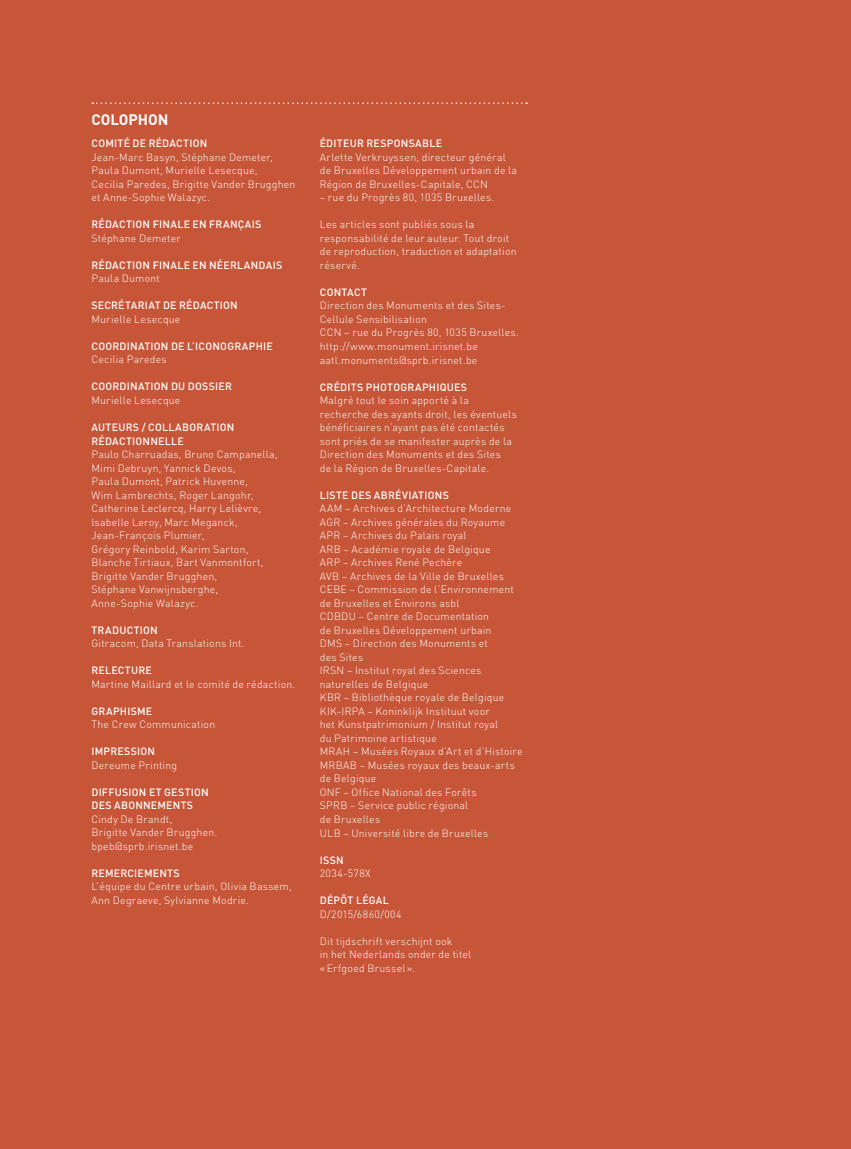
<style>
.page{position:relative;width:851px;height:1149px;background:#fff}
.page>*{position:absolute;margin:0;border:0;box-sizing:border-box;transform-origin:0 0}
.t1{font:700 15px "DIN";color:#fff}
.t2{font:300 10.5px/13.5px "DIN";letter-spacing:.025em;color:#fff}
.t3{font:500 10.5px "DIN";letter-spacing:.025em;color:#fff}
.t4{font:300 10.5px "DIN";letter-spacing:.045em;color:#fff}
</style>
<div class="page">
<div style="left:0;top:0;width:850px;height:1148px;background:#c75538"></div>
<svg style="left:92px;top:102px;width:435px;height:2px"></svg>
<h1 class="t1" style="left:91px;top:110px;width:78px">COLOPHON</h1>
<p class="t3" style="left:91px;top:137px;width:14px">COMITÉ</p>
<p class="t3" style="left:133px;top:137px;width:24px">DE RÉDACTION</p>
<p class="t2" style="left:91px;top:150px;width:205px">Jean-Marc Basyn, Stéphane Demeter, Paula Dumont, M urielle Lesecque,<br>Cecilia Paredes, Brigitte Vander Brugghen et Anne-Sophie Walazyc.</p>
<p class="t3" style="left:91px;top:218px;width:15px">RÉDACTION</p>
<p class="t3" style="left:153px;top:218px;width:7px">FINALE</p>
<p class="t3" style="left:192px;top:218px;width:25px">EN FRAN</p>
<p class="t3" style="left:238px;top:218px;width:14px">ÇAIS</p>
<p class="t2" style="left:91px;top:231px;width:91px">Stéphane Demeter</p>
<p class="t3" style="left:91px;top:258px;width:15px">RÉDACTION</p>
<p class="t3" style="left:153px;top:258px;width:7px">FINALE</p>
<p class="t3" style="left:192px;top:258px;width:25px">EN NÉERLANDAIS</p>
<p class="t2" style="left:91px;top:272px;width:70px">Paula Dumont</p>
<p class="t3" style="left:91px;top:299px;width:14px">SECRÉTARIAT</p>
<p class="t3" style="left:163px;top:299px;width:24px">DE RÉDACTION</p>
<p class="t2" style="left:91px;top:312px;width:90px">M urielle Lesecque</p>
<p class="t3" style="left:91px;top:339px;width:15px">COORDINATION</p>
<p class="t3" style="left:171px;top:339px;width:32px">DE L’ICONO</p>
<p class="t3" style="left:227px;top:339px;width:15px">GRAPHIE</p>
<p class="t2" style="left:91px;top:353px;width:77px">Cecilia Paredes</p>
<p class="t3" style="left:91px;top:380px;width:15px">COORDINATION</p>
<p class="t3" style="left:171px;top:380px;width:24px">DU DOSSIER</p>
<p class="t2" style="left:91px;top:393px;width:90px">M urielle Lesecque</p>
<p class="t3" style="left:91px;top:420px;width:15px">AUTEURS</p>
<p class="t3" style="left:142px;top:420px;width:15px">/ COLLABORATION</p>
<p class="t3" style="left:91px;top:434px;width:8px">RÉDACTIONNELLE</p>
<p class="t2" style="left:91px;top:447px;width:188px">Paulo Charruadas, Bruno Campanella,<br>M imi Debruyn, Yannick Devos,<br>Paula Dumont, Patrick H uvenne,<br>Wim Lambrechts, Roger Langohr,<br>Catherine Leclercq, Harry Lelièvre,<br>Isabelle Leroy, Marc Meganck,<br>Jean-François Plumier,<br>Grégory Reinbold, Karim Sarton,<br>Blanche Tirtiaux, Bart Vanmontfort,<br>Brigitte Vander Brugghen,<br>Stéphane Vanwijnsberghe,<br>Anne-Sophie Walazyc.</p>
<p class="t3" style="left:91px;top:623px;width:14px">TRADUCTION</p>
<p class="t2" style="left:91px;top:636px;width:154px">Gitracom, Data Translations I nt.</p>
<p class="t3" style="left:91px;top:663px;width:15px">RELECTURE</p>
<p class="t2" style="left:91px;top:677px;width:205px">Martine Maillard et le comité de rédaction.</p>
<p class="t3" style="left:91px;top:704px;width:8px">GRAPHISME</p>
<p class="t2" style="left:91px;top:717px;width:125px">The Crew Communication</p>
<p class="t3" style="left:91px;top:744px;width:11px">IMPRESSION</p>
<p class="t2" style="left:91px;top:758px;width:87px">Dereume Printing</p>
<p class="t3" style="left:91px;top:785px;width:14px">DIFFUSION</p>
<p class="t3" style="left:149px;top:785px;width:30px">ET GESTION</p>
<p class="t3" style="left:91px;top:798px;width:8px">DES</p>
<p class="t3" style="left:114px;top:798px;width:9px">ABONNEMENTS</p>
<p class="t2" style="left:91px;top:812px;width:127px">Cindy De Brandt,<br>Brigitte Vander Brugghen. bpeb@sprb.irisnet.be</p>
<p class="t3" style="left:91px;top:866px;width:15px">REMERCIEMENTS</p>
<p class="t2" style="left:91px;top:879px;width:202px">L’équipe du Centre urbain, O livia Bassem,<br>Ann Degraeve, Sylvianne Modrie.</p>
<p class="t3" style="left:320px;top:137px;width:14px">ÉDITEUR</p>
<p class="t3" style="left:366px;top:137px;width:8px">RESPONSABLE</p>
<p class="t2" style="left:320px;top:150px;width:199px">Arlette Verkruyssen, directeur général de Bruxelles Développement urbain de la<br>Région de B ruxelles-Capitale, CCN</p>
<p class="t2" style="left:320px;top:191px;width:176px">– rue du Progrès 80, 1035 B ruxelles.</p>
<p class="t2" style="left:320px;top:218px;width:198px">Les articles sont publiés sous la responsabilité de leur auteur. Tout droit de reproduction, traduction et adaptation réservé.</p>
<p class="t3" style="left:320px;top:285px;width:15px">CONTACT</p>
<p class="t2" style="left:320px;top:299px;width:187px">Direction des M onuments et des Sites-<br>Cellule Sensibilisation<br>CCN</p>
<p class="t2" style="left:320px;top:326px;width:200px;text-indent:24px">– rue du Progrès 80, 1035 B ruxelles. http://www.monument.irisnet.be aatl.monuments@sprb.irisnet.be</p>
<p class="t3" style="left:320px;top:380px;width:14px">CRÉDITS</p>
<p class="t3" style="left:366px;top:380px;width:8px">PHOTO</p>
<p class="t3" style="left:400px;top:380px;width:15px">GRAPHI</p>
<p class="t3" style="left:439px;top:380px;width:15px">QUES</p>
<p class="t2" style="left:320px;top:393px;width:198px">Malgré tout le soin apporté à la recherche des ayants droit, les éventuels bénéficiaires n’ayant pas été contactés sont priés de se manifester auprès de la Direction des Monuments et des Sites<br>de la Région de B ruxelles-Capitale.</p>
<p class="t3" style="left:320px;top:488px;width:13px">LISTE</p>
<p class="t3" style="left:351px;top:488px;width:8px">DES</p>
<p class="t3" style="left:374px;top:488px;width:8px">ABRÉVIATIONS</p>
<p class="t2" style="left:320px;top:501px;width:9px">AAM</p>
<p class="t2" style="left:345px;top:501px;width:168px">– Archives d’Architecture M oderne</p>
<p class="t2" style="left:320px;top:515px;width:8px">AGR</p>
<p class="t2" style="left:320px;top:515px;width:187px;text-indent:23px">– Archives générales du Royaume<br>APR – Archives du Palais royal<br>ARB</p>
<p class="t2" style="left:320px;top:542px;width:172px;text-indent:24px">– Académie royale de Belgique<br>AR P – Archives René Pechère<br>AVB</p>
<p class="t2" style="left:342px;top:569px;width:163px">– Archives de la Ville de B ruxelles</p>
<p class="t2" style="left:320px;top:582px;width:8px">CEBE</p>
<p class="t2" style="left:320px;top:582px;width:195px;text-indent:30px">– Commission de l’Environnement de B ruxelles et Environs asbl<br>CDBDU</p>
<p class="t2" style="left:320px;top:609px;width:173px;text-indent:39px">– Centre de Documentation de Bruxelles Développement urbain<br>DMS</p>
<p class="t2" style="left:320px;top:636px;width:170px;text-indent:25px">– Direction des Monuments et des Sites<br>IRSN</p>
<p class="t2" style="left:320px;top:663px;width:186px;text-indent:27px">– I nstitut royal des Sciences naturelles de Belgique<br>KBR – Bibliothèque royale de Belgique<br>KI K-IRPA – Koninklijk I nstituut voor het Kunstpatrimonium / I nstitut royal du Patrimoine artistique<br>MRAH</p>
<p class="t2" style="left:353px;top:744px;width:171px">– M usées Royaux d’Art et d’H istoire</p>
<p class="t2" style="left:320px;top:758px;width:9px">MRBAB</p>
<p class="t2" style="left:320px;top:758px;width:196px;text-indent:40px">– M usées royaux des beaux-arts de Belgique<br>ONF</p>
<p class="t2" style="left:320px;top:785px;width:170px;text-indent:24px">– Office National des Forêts<br>SPRB – Service public régional<br>de B ruxelles<br>U LB – U niversité libre de B ruxelles</p>
<p class="t3" style="left:320px;top:852px;width:25px">ISSN</p>
<p class="t2" style="left:320px;top:866px;width:52px">2034-578X</p>
<p class="t3" style="left:320px;top:893px;width:64px">DÉPÔT LÉGAL</p>
<p class="t4" style="left:320px;top:907px;width:83px">D/2015/6860/004</p>
<p class="t2" style="left:320px;top:933px;width:153px">Dit tijdschrift verschijnt ook<br>in het Nederlands onder de titel « Erfgoed B russel».</p>
</div>
